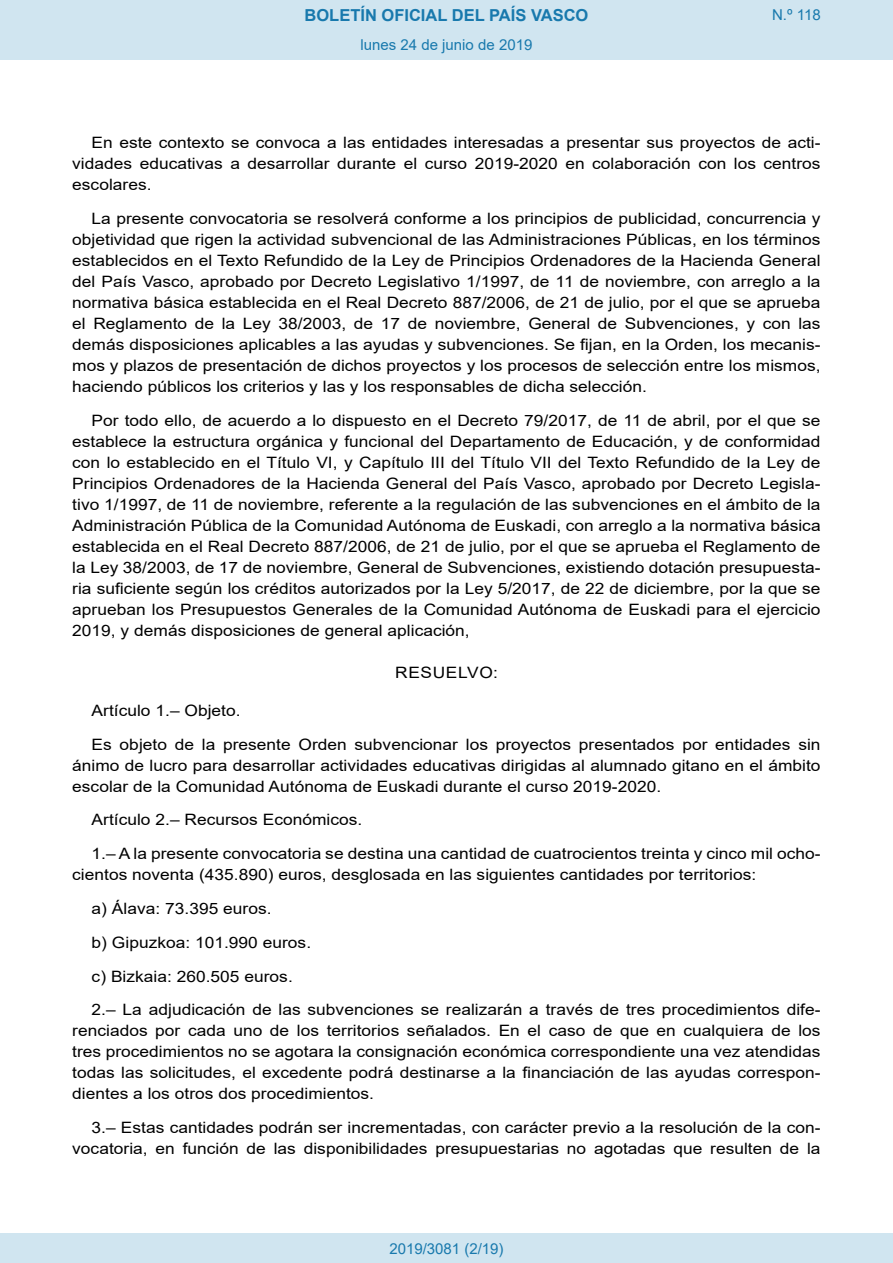
<style>
.page{position:relative;width:893px;height:1263px;background:#fff}
.page>*{position:absolute;margin:0;border:0;box-sizing:border-box;transform-origin:0 0}
.t1{font:700 16.5px "Arial";color:#1879ad}
.BOPVDetalle{font:15.6px/21px "Arial";color:#000;text-align:justify;scale:1.11 1}
.BOPVClave{font:15.6px "Arial";letter-spacing:.035em;color:#000;scale:1.11 1}
.Paginacion_Centro{font:15px "Arial";color:#1879ad}
</style>
<div class="page">
<div style="left:0;top:0;width:893px;height:60px;background:#d0e5f0"></div>
<div style="left:0;top:1233px;width:893px;height:30px;background:#d0e5f0"></div>
<p class="t1" style="left:305px;top:3px;width:285px">BOLETÍN OFICIAL DEL PAÍS VASCO</p>
<p class="Paginacion_Centro" style="left:361px;top:35px;width:173px">lunes 24 de junio de 2019</p>
<p class="Paginacion_Centro" style="left:772px;top:5px;width:50px">N.º 118</p>
<p class="BOPVDetalle" style="left:72px;top:132px;width:676px;text-indent:19px">En este contexto se convoca a las entidades interesadas a presentar sus proyectos de acti&shy;vidades educativas a desarrollar durante el curso 2019-2020 en colaboración con los centros escolares.</p>
<p class="BOPVDetalle" style="left:72px;top:208px;width:676px;text-indent:19px">La presente convocatoria se resolverá conforme a los principios de publicidad, concurrencia y objetividad que rigen la actividad subvencional de las Administraciones Públicas, en los términos establecidos en el Texto Refundido de la Ley de Principios Ordenadores de la Hacienda General del País Vasco, aprobado por Decreto Legislativo 1/1997, de 11 de noviembre, con arreglo a la normativa básica establecida en el Real Decreto 887/2006, de 21 de julio, por el que se aprueba el Reglamento de la Ley 38/2003, de 17 de noviembre, General de Subvenciones, y con las demás disposiciones aplicables a las ayudas y subvenciones. Se fijan, en la Orden, los mecanis&shy;mos y plazos de presentación de dichos proyectos y los procesos de selección entre los mismos, haciendo públicos los criterios y las y los responsables de dicha selección.</p>
<p class="BOPVDetalle" style="left:72px;top:410px;width:676px;text-indent:19px">Por todo ello, de acuerdo a lo dispuesto en el Decreto 79/2017, de 11 de abril, por el que se establece la estructura orgánica y funcional del Departamento de Educación, y de conformidad con lo establecido en el Título VI, y Capítulo III del Título VII del Texto Refundido de la Ley de Principios Ordenadores de la Hacienda General del País Vasco, aprobado por Decreto Legisla&shy;tivo 1/1997, de 11 de noviembre, referente a la regulación de las subvenciones en el ámbito de la Administración Pública de la Comunidad Autónoma de Euskadi, con arreglo a la normativa básica establecida en el Real Decreto 887/2006, de 21 de julio, por el que se aprueba el Reglamento de la Ley 38/2003, de 17 de noviembre, General de Subvenciones, existiendo dotación presupuesta&shy;ria suficiente según los créditos autorizados por la Ley 5/2017, de 22 de diciembre, por la que se aprueban los Presupuestos Generales de la Comunidad Autónoma de Euskadi para el ejercicio 2019, y demás disposiciones de general aplicación,</p>
<p class="BOPVClave" style="left:395px;top:662px;width:94px">RESUELVO:</p>
<p class="BOPVDetalle" style="left:92px;top:700px;width:136px">Artículo 1.– Objeto.</p>
<p class="BOPVDetalle" style="left:72px;top:734px;width:676px;text-indent:19px">Es objeto de la presente Orden subvencionar los proyectos presentados por entidades sin ánimo de lucro para desarrollar actividades educativas dirigidas al alumnado gitano en el ámbito escolar de la Comunidad Autónoma de Euskadi durante el curso 2019-2020.</p>
<p class="BOPVDetalle" style="left:92px;top:809px;width:245px">Artículo 2.– Recursos Económicos.</p>
<p class="BOPVDetalle" style="left:72px;top:843px;width:676px;text-indent:19px">1.– A la presente convocatoria se destina una cantidad de cuatrocientos treinta y cinco mil ocho&shy;cientos noventa (435.890) euros, desglosada en las siguientes cantidades por territorios:</p>
<p class="BOPVDetalle" style="left:92px;top:898px;width:164px">a) Álava: 73.395 euros.</p>
<p class="BOPVDetalle" style="left:92px;top:932px;width:199px">b) Gipuzkoa: 101.990 euros.</p>
<p class="BOPVDetalle" style="left:92px;top:965px;width:183px">c) Bizkaia: 260.505 euros.</p>
<p class="BOPVDetalle" style="left:72px;top:999px;width:676px;text-indent:19px">2.– La adjudicación de las subvenciones se realizarán a través de tres procedimientos dife&shy;renciados por cada uno de los territorios señalados. En el caso de que en cualquiera de los tres procedimientos no se agotara la consignación económica correspondiente una vez atendidas todas las solicitudes, el excedente podrá destinarse a la financiación de las ayudas correspon&shy;dientes a los otros dos procedimientos.</p>
<p class="BOPVDetalle" style="left:72px;top:1117px;width:676px;text-align:right">3.– Estas cantidades podrán ser incrementadas, con carácter previo a la resolución de la con&shy;vocatoria, en función de las disponibilidades presupuestarias no agotadas que resulten de la</p>
<p class="Paginacion_Centro" style="left:389px;top:1238px;width:116px">2019/3081 (2/19)</p>
</div>
